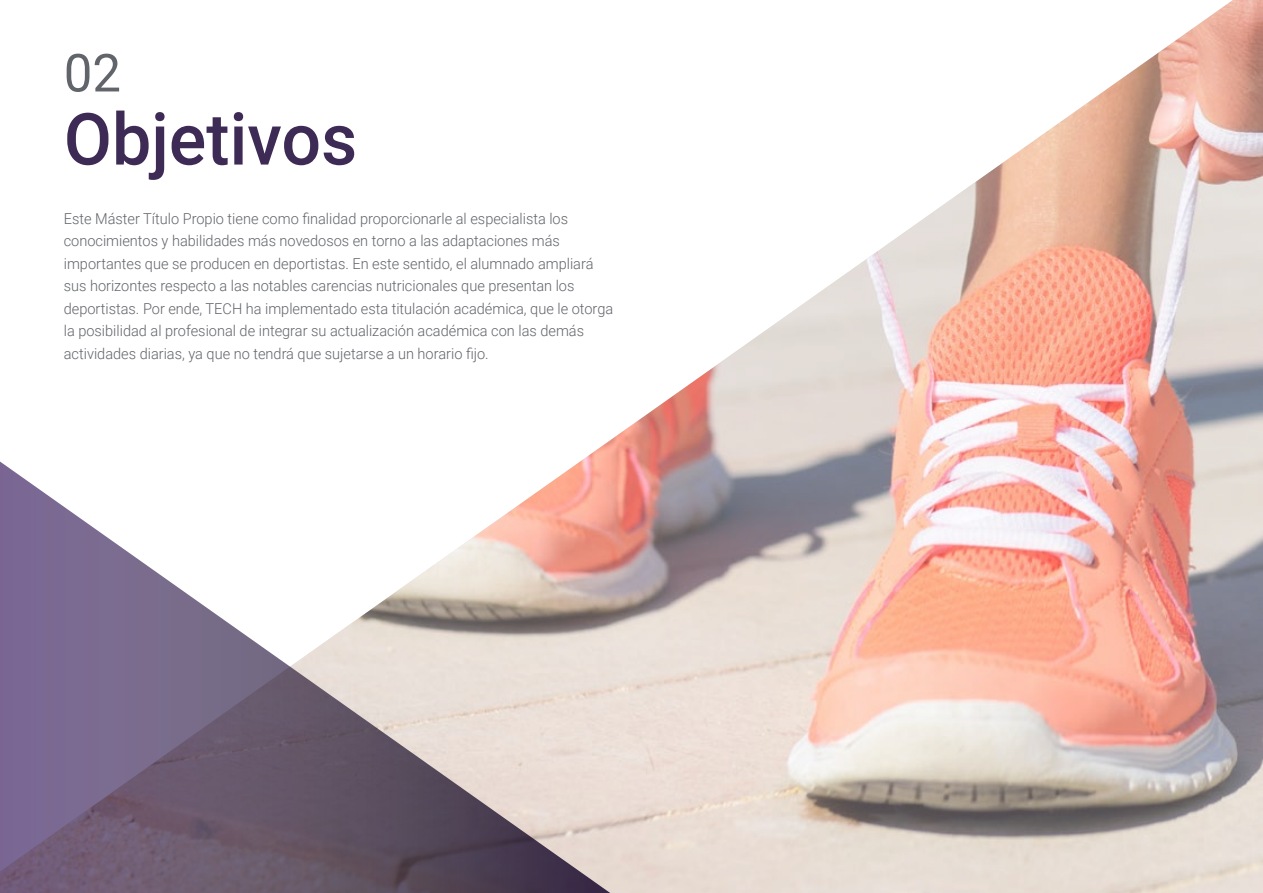
<style>
.page{position:relative;width:1263px;height:893px;background:#fff}
.page>*{position:absolute;margin:0;border:0;box-sizing:border-box;transform-origin:0 0}
.t1{font:500 72px "Roboto";color:#3d2b56}
.t2{font:52.5px "Roboto";color:#61646a}
.t3{font:300 15px/22.5px "Roboto";color:#61646a}
</style>
<div class="page">
<img style="left:602px;top:0;width:661px;height:893px">
<svg style="left:0;top:446px;width:640px;height:447px"></svg>
<h2 class="t2" style="left:64px;top:36px;width:59px">02</h2>
<h1 class="t1" style="left:64px;top:89px;width:295px">Objetivos</h1>
<p class="t3" style="left:64px;top:207px;width:551px">Este Máster Título Propio tiene como finalidad proporcionarle al especialista los conocimientos y habilidades más novedosos en torno a las adaptaciones más importantes que se producen en deportistas. En este sentido, el alumnado ampliará sus horizontes respecto a las notables carencias nutricionales que presentan los deportistas. Por ende, TECH ha implementado esta titulación académica, que le otorga la posibilidad al profesional de integrar su actualización académica con las demás actividades diarias, ya que no tendrá que sujetarse a un horario fijo.</p>
</div>
